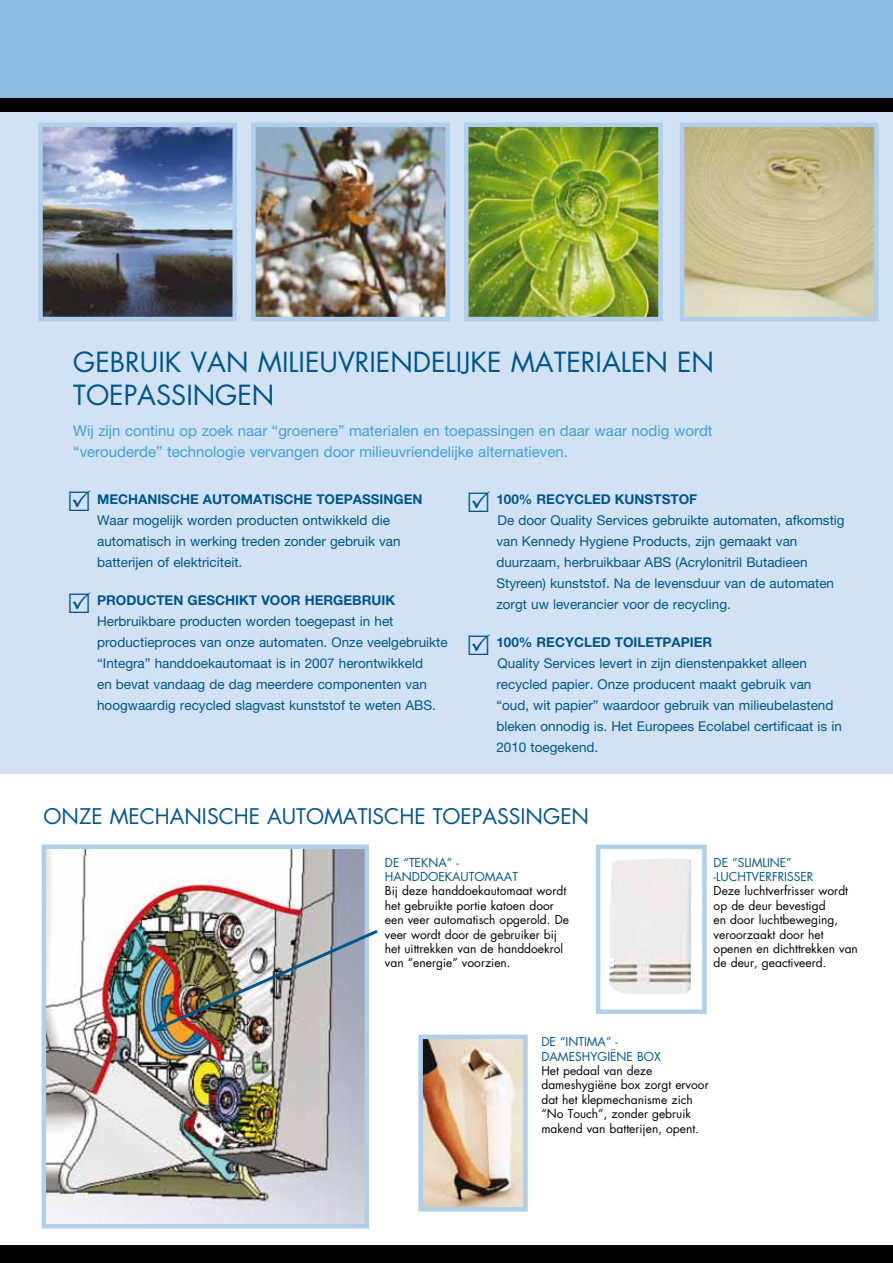
<style>
.page{position:relative;width:893px;height:1263px;background:#fff}
.page>*{position:absolute;margin:0;border:0;box-sizing:border-box;transform-origin:0 0}
.t1{font:27px/33px "Futura";color:#00568a}
.t2{font:21px "Futura";color:#00568a}
.t3{font:15px/21px "Helvetica Neue";color:#42a1d5}
.t4{font:13.5px/21px "Helvetica Neue";color:#00568a}
.t5{font:700 13.5px "Helvetica Neue";color:#00568a}
.t6{font:12px/14.4px "Futura";color:#000}
.t7{font:12px/14.4px "Futura";color:#00568a}
</style>
<div class="page">
<div style="left:0;top:1246px;width:893px;height:17px;background:#000"></div>
<div style="left:0;top:105px;width:892px;height:669px;background:#d2e2f3"></div>
<div style="left:0;top:0;width:893px;height:104px;background:#8bbce2"></div>
<img style="left:47px;top:849px;width:317px;height:374px">
<div style="left:42px;top:844px;width:327px;height:384px;border:4px solid #b0cfea"></div>
<img style="left:609px;top:859px;width:82px;height:135px">
<div style="left:596px;top:844px;width:111px;height:170px;border:4px solid #b0cfea"></div>
<img style="left:423px;top:1039px;width:100px;height:167px">
<div style="left:418px;top:1034px;width:110px;height:177px;border:4px solid #b0cfea"></div>
<img style="left:469px;top:128px;width:189px;height:188px">
<div style="left:464px;top:123px;width:199px;height:198px;border:4px solid #b0cfea"></div>
<img style="left:685px;top:128px;width:189px;height:188px">
<div style="left:680px;top:123px;width:199px;height:198px;border:4px solid #b0cfea"></div>
<img style="left:256px;top:128px;width:189px;height:188px">
<div style="left:251px;top:123px;width:199px;height:198px;border:4px solid #b0cfea"></div>
<img style="left:43px;top:128px;width:189px;height:188px">
<div style="left:38px;top:123px;width:199px;height:198px;border:4px solid #b0cfea"></div>
<img style="left:151px;top:927px;width:227px;height:104px">
<div style="left:0;top:98px;width:893px;height:14px;background:#000"></div>
<h1 class="t1" style="left:73px;top:345px;width:642px">GEBRUIK VAN MILIEUVRIENDELIJKE MATERIALEN EN<br>TOEPASSINGEN</h1>
<p class="t3" style="left:73px;top:419px;width:641px">Wij zijn continu op zoek naar “groenere” materialen en toepassingen en daar waar nodig wordt “verouderde” technologie vervangen door milieuvriendelijke alternatieven.</p>
<p class="t5" style="left:97px;top:491px;width:327px">MECHANISCHE AUTOMATISCHE TOEPASSINGEN</p>
<p class="t4" style="left:97px;top:509px;width:305px">Waar mogelijk worden producten ontwikkeld die automatisch in werking treden zonder gebruik van batterijen of elektriciteit.</p>
<p class="t5" style="left:97px;top:592px;width:300px">PRODUCTEN GESCHIKT VOOR HERGEBRUIK</p>
<p class="t4" style="left:97px;top:610px;width:352px">Herbruikbare producten worden toegepast in het productieproces van onze automaten. Onze veelgebruikte “Integra” handdoekautomaat is in 2007 herontwikkeld<br>en bevat vandaag de dag meerdere componenten van hoogwaardig recycled slagvast kunststof te weten ABS.</p>
<p class="t5" style="left:496px;top:491px;width:202px">100% RECYCLED KUNSTSTOF</p>
<p class="t4" style="left:496px;top:509px;width:350px">De door Quality Services gebruikte automaten, afkomstig van Kennedy Hygiene Products, zijn gemaakt van duurzaam, herbruikbaar ABS (Acrylonitril Butadieen Styreen) kunststof. Na de levensduur van de automaten zorgt uw leverancier voor de recycling.</p>
<p class="t5" style="left:496px;top:634px;width:218px">100% RECYCLED TOILETPAPIER</p>
<p class="t4" style="left:496px;top:652px;width:347px">Quality Services levert in zijn dienstenpakket alleen recycled papier. Onze producent maakt gebruik van “oud, wit papier” waardoor gebruik van milieubelastend bleken onnodig is. Het Europees Ecolabel certificaat is in 2010 toegekend.</p>
<h2 class="t2" style="left:43px;top:802px;width:547px">ONZE MECHANISCHE AUTOMATISCHE TOEPASSINGEN</h2>
<p class="t7" style="left:385px;top:855px;width:135px">DE “TEKNA” -<br>HANDDOEKAUTOMAAT</p>
<p class="t6" style="left:385px;top:884px;width:186px">Bij deze handdoekautomaat wordt het gebruikte portie katoen door een veer automatisch opgerold. De veer wordt door de gebruiker bij het uittrekken van de handdoekrol van “energie” voorzien.</p>
<p class="t7" style="left:714px;top:855px;width:101px">DE “SLIMLINE” -LUCHTVERFRISSER</p>
<p class="t6" style="left:714px;top:884px;width:146px">Deze luchtverfrisser wordt op de deur bevestigd<br>en door luchtbeweging, veroorzaakt door het openen en dichttrekken van de deur, geactiveerd.</p>
<p class="t7" style="left:541px;top:1034px;width:121px">DE “INTIMA” -<br>DAMESHYGIËNE BOX</p>
<p class="t6" style="left:541px;top:1063px;width:169px">Het pedaal van deze dameshygiëne box zorgt ervoor dat het klepmechanisme zich “No Touch”, zonder gebruik makend van batterijen, opent.</p>
</div>
